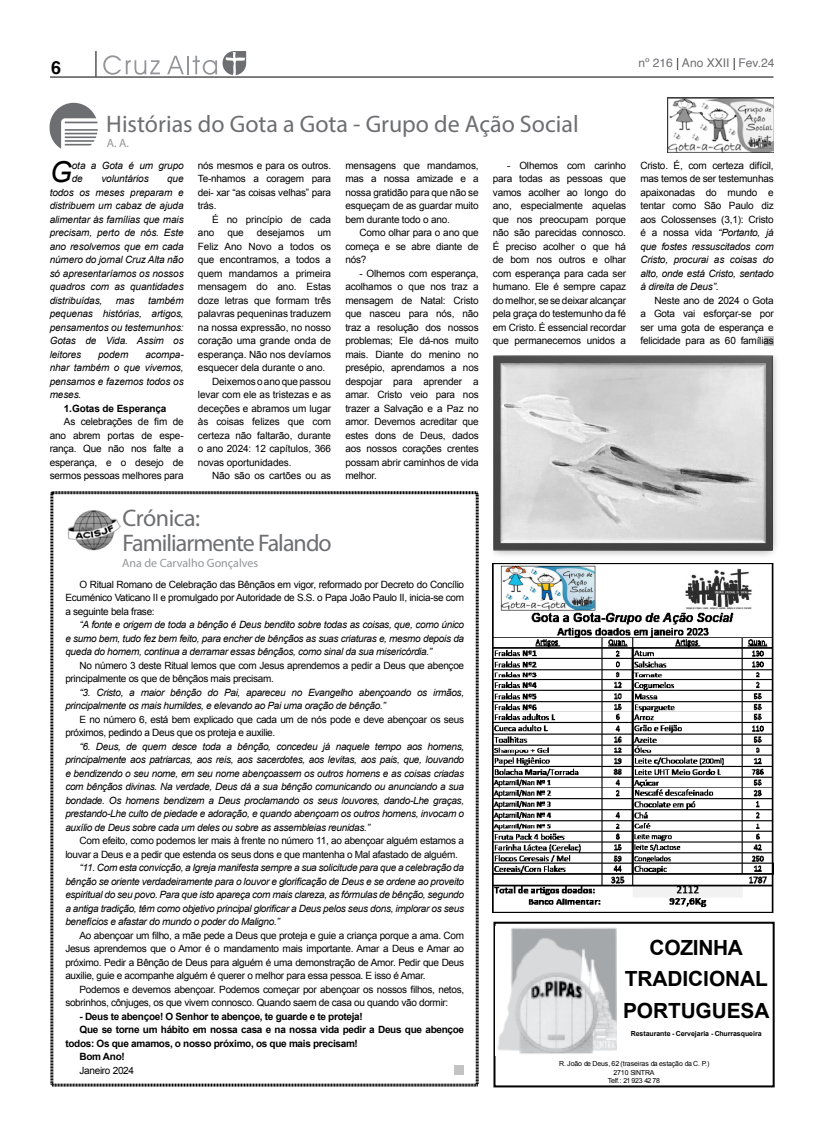
<style>
.page{position:relative;width:817px;height:1134px;background:#fff}
.page>*{position:absolute;margin:0;border:0;box-sizing:border-box;transform-origin:0 0}
.t1{font:italic 28.9px "Arial";color:#000}
.t2{font:24px "Myriad Pro";letter-spacing:-.005em;color:#6d6e71}
.t3{font:24px/25px "Myriad Pro";letter-spacing:-.04em;color:#6d6e71}
.t4{font:700 20.9px/31.3px "Arial";letter-spacing:-.005em;color:#000;text-align:center}
.t5{font:700 18px "Helvetica";color:#000}
.t6{font:12px "Myriad Pro";color:#939598}
.t7{font:12px "Helvetica";color:#6d6e71}
.t8{font:10px/13.5px "Arial";letter-spacing:-.02em;color:#000;text-align:justify}
.t9{font:italic 10px/13.5px "Arial";letter-spacing:-.03em;color:#000;text-align:justify}
.t10{font:700 10px "Arial";letter-spacing:-.03em;color:#000}
.t11{font:italic 10px/13.5px "Arial";letter-spacing:-.01em;color:#000}
.t12{font:700 10px "Arial";letter-spacing:-.01em;color:#000}
.t13{font:7px/8.4px "Arial";letter-spacing:-.015em;color:#000;text-align:center}
.t14{font:700 7px "Arial";letter-spacing:-.005em;color:#000}
.s1{font-family:"Minion Pro";color:#000}
.s2{font-style:italic}
</style>
<div class="page">
<hr style="left:50px;top:77px;width:723px;height:1px;background:#000">
<svg style="left:95px;top:51px;width:1px;height:26px"></svg>
<svg style="left:103px;top:55px;width:57px;height:20px"></svg>
<svg style="left:167px;top:51px;width:79px;height:26px"></svg>
<svg style="left:50px;top:491px;width:429px;height:596px"></svg>
<div style="left:493px;top:922px;width:281px;height:165px;border:2px solid #000"></div>
<img style="left:497px;top:927px;width:119px;height:127px">
<div style="left:454px;top:1066px;width:10px;height:9px;background:#c3c3c3"></div>
<img style="left:66px;top:510px;width:54px;height:41px">
<svg style="left:50px;top:103px;width:48px;height:46px"></svg>
<img style="left:492px;top:563px;width:281px;height:349px">
<div style="left:764px;top:336px;width:9px;height:9px;background:#c3c3c3"></div>
<img style="left:494px;top:356px;width:283px;height:200px">
<img style="left:667px;top:97px;width:106px;height:56px">
<h3 class="t5" style="left:51px;top:57px;width:12px">6</h3>
<p class="t7" style="left:638px;top:54px;width:137px">nº 216 <span class="s1">|</span> Ano XXII <span class="s1">|</span> Fev.24</p>
<h2 class="t2" style="left:106px;top:109px;width:474px">Histórias do Gota a Gota - Grupo de Ação Social</h2>
<p class="t6" style="left:107px;top:136px;width:24px">A. A.</p>
<h1 class="t1" style="left:50px;top:154px;width:24px">G</h1>
<p class="t11" style="left:72px;top:159px;width:113px">ota a Gota é um grupo de</p>
<p class="t11" style="left:101px;top:172px;width:49px">voluntários</p>
<p class="t9" style="left:50px;top:172px;width:135px;text-indent:117px">que todos os meses preparam e distribuem um cabaz de ajuda alimentar às famílias que mais precisam, perto de nós. Este ano resolvemos que em cada número do jornal Cruz Alta não só apresentaríamos os nossos quadros com as quantidades distribuídas,</p>
<p class="t9" style="left:50px;top:294px;width:135px;text-indent:98px">também pequenas histórias, artigos, pensamentos ou testemunhos:<br>Gotas de Vida. Assim os leitores</p>
<p class="t9" style="left:116px;top:294px;width:20px">mas</p>
<p class="t9" style="left:98px;top:348px;width:32px">podem</p>
<p class="t9" style="left:50px;top:348px;width:135px;text-indent:96px">acompa&shy;nhar também o que vivemos, pensamos e fazemos todos os meses.</p>
<p class="t12" style="left:64px;top:402px;width:104px">1.Gotas de Esperança</p>
<p class="t8" style="left:50px;top:415px;width:135px;text-indent:14px">As celebrações de fim de ano abrem portas de espe&shy;rança. Que não nos falte a esperança, e o desejo de sermos pessoas melhores para</p>
<p class="t8" style="left:198px;top:159px;width:135px">nós mesmos e para os outros.<br>Te-nhamos a coragem para dei- xar “as coisas velhas” para trás.</p>
<p class="t8" style="left:198px;top:213px;width:135px;text-indent:14px">É no princípio de cada ano</p>
<p class="t8" style="left:227px;top:226px;width:18px">que</p>
<p class="t8" style="left:257px;top:226px;width:49px">desejamos</p>
<p class="t8" style="left:317px;top:226px;width:15px">um</p>
<p class="t8" style="left:198px;top:240px;width:135px">Feliz Ano Novo a todos os</p>
<p class="t8" style="left:198px;top:253px;width:135px">que encontramos, a todos a</p>
<p class="t8" style="left:198px;top:267px;width:135px">quem mandamos a primeira</p>
<p class="t8" style="left:198px;top:280px;width:135px">mensagem do ano. Estas</p>
<p class="t8" style="left:198px;top:294px;width:135px">doze letras que formam três</p>
<p class="t8" style="left:198px;top:307px;width:135px">palavras pequeninas traduzem</p>
<p class="t8" style="left:198px;top:321px;width:135px">na nossa expressão, no nosso</p>
<p class="t8" style="left:198px;top:334px;width:135px">coração uma grande onda de</p>
<p class="t8" style="left:198px;top:348px;width:135px">esperança. Não nos devíamos</p>
<p class="t8" style="left:198px;top:361px;width:129px">esquecer dela durante o ano.</p>
<p class="t8" style="left:212px;top:375px;width:121px">Deixemos o ano que passou</p>
<p class="t8" style="left:198px;top:388px;width:135px">levar com ele as tristezas e as</p>
<p class="t8" style="left:198px;top:402px;width:135px">deceções e abramos um lugar</p>
<p class="t8" style="left:198px;top:415px;width:135px">às coisas felizes que com</p>
<p class="t8" style="left:198px;top:429px;width:135px">certeza não faltarão, durante</p>
<p class="t8" style="left:198px;top:442px;width:135px">o ano 2024: 12 capítulos, 366</p>
<p class="t8" style="left:198px;top:456px;width:95px">novas oportunidades.</p>
<p class="t8" style="left:212px;top:469px;width:121px">Não são os cartões ou as</p>
<p class="t8" style="left:345px;top:159px;width:135px">mensagens que mandamos, mas a nossa amizade e a nossa gratidão para que não se esqueçam de as guardar muito bem durante todo o ano.</p>
<p class="t8" style="left:345px;top:226px;width:135px;text-indent:14px">Como olhar para o ano que começa e se abre diante de nós?</p>
<p class="t8" style="left:345px;top:267px;width:135px;text-indent:14px">- Olhemos com esperança, acolhamos o que nos traz a mensagem de Natal: Cristo que nasceu para nós, não traz a resolução dos nossos problemas; Ele dá-nos muito mais. Diante do menino no presépio, aprendamos a nos despojar para aprender a amar. Cristo veio para nos trazer a Salvação e a Paz no amor. Devemos acreditar que estes dons de Deus, dados aos nossos corações crentes possam abrir caminhos de vida melhor.</p>
<h2 class="t3" style="left:123px;top:505px;width:211px">Crónica:<br>Familiarmente Falando</h2>
<p class="t8" style="left:65px;top:578px;width:400px;text-indent:14px">O Ritual Romano de Celebração das Bênçãos em vigor, reformado por Decreto do Concílio Ecuménico Vaticano II e promulgado por Autoridade de S.S. o Papa João Paulo II, inicia-se com a seguinte bela frase:</p>
<p class="t9" style="left:65px;top:618px;width:400px;text-indent:14px">“A fonte e origem de toda a bênção é Deus bendito sobre todas as coisas, que, como único e sumo bem, tudo fez bem feito, para encher de bênçãos as suas criaturas e, mesmo depois da queda do homem, continua a derramar essas bênçãos, como sinal da sua misericórdia.”</p>
<p class="t8" style="left:65px;top:659px;width:400px;text-indent:14px">No número 3 deste Ritual lemos que com Jesus aprendemos a pedir a Deus que abençoe principalmente os que de bênçãos mais precisam.</p>
<p class="t9" style="left:65px;top:686px;width:400px;text-indent:14px">“3. Cristo, a maior bênção do Pai, apareceu no Evangelho abençoando os irmãos, principalmente os mais humildes, e elevando ao Pai uma oração de bênção.”</p>
<p class="t8" style="left:65px;top:713px;width:400px;text-indent:14px">E no número 6, está bem explicado que cada um de nós pode e deve abençoar os seus próximos, pedindo a Deus que os proteja e auxilie.</p>
<p class="t9" style="left:65px;top:740px;width:400px;text-indent:14px">“6. Deus, de quem desce toda a bênção, concedeu já naquele tempo aos homens, principalmente aos patriarcas, aos reis, aos sacerdotes, aos levitas, aos pais, que, louvando e bendizendo o seu nome, em seu nome abençoassem os outros homens e as coisas criadas com bênçãos divinas. Na verdade, Deus dá a sua bênção comunicando ou anunciando a sua bondade. Os homens bendizem a Deus proclamando os seus louvores, dando-Lhe graças, prestando-Lhe culto de piedade e adoração, e quando abençoam os outros homens, invocam o auxílio de Deus sobre cada um deles ou sobre as assembleias reunidas.”</p>
<p class="t8" style="left:65px;top:834px;width:400px;text-indent:14px">Com efeito, como podemos ler mais à frente no número 11, ao abençoar alguém estamos a louvar a Deus e a pedir que estenda os seus dons e que mantenha o Mal afastado de alguém.</p>
<p class="t9" style="left:65px;top:861px;width:400px;text-indent:14px">“11. Com esta convicção, a Igreja manifesta sempre a sua solicitude para que a celebração da bênção se oriente verdadeiramente para o louvor e glorificação de Deus e se ordene ao proveito espiritual do seu povo. Para que isto apareça com mais clareza, as fórmulas de bênção, segundo a antiga tradição, têm como objetivo principal glorificar a Deus pelos seus dons, implorar os seus benefícios e afastar do mundo o poder do Maligno.”</p>
<p class="t8" style="left:65px;top:929px;width:400px;text-indent:14px">Ao abençoar um filho, a mãe pede a Deus que proteja e guie a criança porque a ama. Com Jesus aprendemos que o Amor é o mandamento mais importante. Amar a Deus e Amar ao próximo. Pedir a Bênção de Deus para alguém é uma demonstração de Amor. Pedir que Deus auxilie, guie e acompanhe alguém é querer o melhor para essa pessoa. E isso é Amar.</p>
<p class="t8" style="left:65px;top:983px;width:400px;text-indent:14px">Podemos e devemos abençoar. Podemos começar por abençoar os nossos filhos, netos, sobrinhos, cônjuges, os que vivem connosco. Quando saem de casa ou quando vão dormir:</p>
<p class="t10" style="left:79px;top:1010px;width:285px">- Deus te abençoe! O Senhor te abençoe, te guarde e te proteja!</p>
<p class="t10" style="left:79px;top:1023px;width:386px">Que se torne um hábito em nossa casa e na nossa vida pedir a Deus que abençoe</p>
<p class="t10" style="left:65px;top:1037px;width:294px">todos: Os que amamos, o nosso próximo, os que mais precisam!</p>
<p class="t10" style="left:79px;top:1050px;width:47px">Bom Ano!</p>
<p class="t8" style="left:79px;top:1064px;width:56px">Janeiro 2024</p>
<p class="t6" style="left:122px;top:555px;width:138px">Ana de Carvalho Gonçalves</p>
<p class="t8" style="left:493px;top:159px;width:135px;text-indent:14px">- Olhemos com carinho para todas as pessoas que vamos acolher ao longo do ano, especialmente aquelas que nos preocupam porque não são parecidas connosco.<br>É preciso acolher o que há de bom nos outros e olhar com esperança para cada ser humano. Ele é sempre capaz do melhor, se se deixar alcançar pela graça do testemunho da fé em Cristo. É essencial recordar que permanecemos unidos a</p>
<p class="t8" style="left:640px;top:159px;width:135px">Cristo. É, com certeza difícil, mas temos de ser testemunhas apaixonadas do mundo e tentar como São Paulo diz aos Colossenses (3,1): Cristo é a nossa vida <span class="s2">“Portanto, já que fostes ressuscitados com Cristo, procurai as coisas do alto, onde está Cristo, sentado à direita de Deus”</span>.</p>
<p class="t8" style="left:640px;top:294px;width:135px;text-indent:14px">Neste ano de 2024 o Gota a Gota vai esforçar-se por ser uma gota de esperança e felicidade para as 60 famílias</p>
<h3 class="t4" style="left:623px;top:933px;width:148px">COZINHA<br>TRADICIONAL<br>PORTUGUESA</h3>
<p class="t14" style="left:630px;top:1029px;width:132px">Restaurante - Cervejaria - Churrasqueira</p>
<p class="t13" style="left:559px;top:1059px;width:152px">R. João de Deus, 62 (traseiras da estação da C. P.)<br>2710 SINTRA<br>Telf.: 21 923 42 78</p>
</div>
